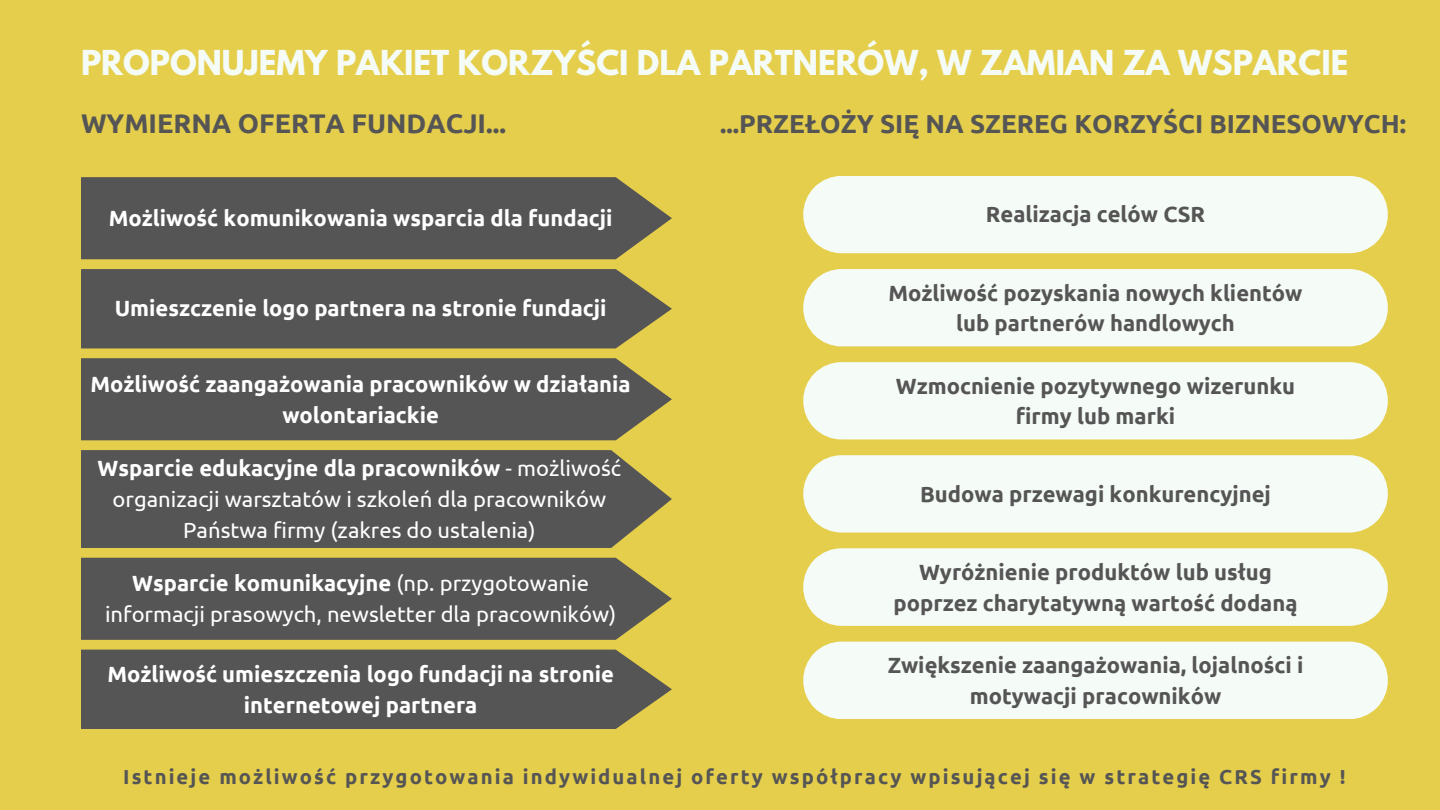
<style>
.page{position:relative;width:1440px;height:810px;background:#e5ce4b}
.page>*{position:absolute;margin:0;border:0;box-sizing:border-box;transform-origin:0 0}
.t1{font:700 30.4px "League Spartan";color:#f5fbf6}
.t2{font:700 27px "Ubuntu";color:#555}
.t3{font:700 26px "Ubuntu";color:#555}
.t4{font:700 22px/30.8px "Ubuntu";color:#555;text-align:center}
.t5{font:700 22px/30.8px "Ubuntu";color:#fff;text-align:center}
.t6{font:22px/30.8px "Ubuntu";color:#fff;text-align:center}
.t7{font:700 20.2px "Ubuntu";letter-spacing:.105em;color:#555}
.s1{font-weight:700}
</style>
<div class="page">
<div style="left:803px;top:176px;width:585px;height:77px;background:#f5fbf6"></div>
<div style="left:803px;top:269px;width:585px;height:77px;background:#f5fbf6"></div>
<div style="left:803px;top:362px;width:585px;height:77px;background:#f5fbf6"></div>
<div style="left:803px;top:455px;width:585px;height:78px;background:#f5fbf6"></div>
<div style="left:803px;top:548px;width:585px;height:78px;background:#f5fbf6"></div>
<div style="left:803px;top:642px;width:585px;height:77px;background:#f5fbf6"></div>
<div style="left:81px;top:177px;width:591px;height:82px;background:#555"></div>
<div style="left:81px;top:269px;width:591px;height:79px;background:#555"></div>
<div style="left:81px;top:358px;width:591px;height:82px;background:#555"></div>
<div style="left:81px;top:450px;width:591px;height:98px;background:#555"></div>
<div style="left:81px;top:558px;width:591px;height:82px;background:#555"></div>
<div style="left:81px;top:650px;width:591px;height:79px;background:#555"></div>
<h1 class="t1" style="left:81px;top:47px;width:1269px">PROPONUJEMY PAKIET KORZYŚCI DLA PARTNERÓW, W ZAMIAN ZA WSPARCIE</h1>
<h2 class="t2" style="left:81px;top:108px;width:427px">WYMIERNA OFERTA FUNDACJI...</h2>
<h2 class="t3" style="left:720px;top:109px;width:688px">...PRZEŁOŻY SIĘ NA SZEREG KORZYŚCI BIZNESOWYCH:</h2>
<p class="t5" style="left:109px;top:202px;width:505px">Możliwość komunikowania wsparcia dla fundacji</p>
<p class="t5" style="left:115px;top:293px;width:493px">Umieszczenie logo partnera na stronie fundacji</p>
<p class="t5" style="left:91px;top:368px;width:542px">Możliwość zaangażowania pracowników w działania wolontariackie</p>
<p class="t6" style="left:98px;top:453px;width:525px"><span class="s1">Wsparcie edukacyjne dla pracowników</span> - możliwość organizacji warsztatów i szkoleń dla pracowników<br>Państwa firmy (zakres do ustalenia)</p>
<p class="t6" style="left:105px;top:568px;width:513px"><span class="s1">Wsparcie komunikacyjne</span> (np. przygotowanie informacji prasowych, newsletter dla pracowników)</p>
<p class="t5" style="left:107px;top:658px;width:508px">Możliwość umieszczenia logo fundacji na stronie internetowej partnera</p>
<p class="t4" style="left:986px;top:199px;width:221px">Realizacja celów CSR</p>
<p class="t4" style="left:889px;top:277px;width:415px">Możliwość pozyskania nowych klientów lub partnerów handlowych</p>
<p class="t4" style="left:896px;top:370px;width:401px">Wzmocnienie pozytywnego wizerunku firmy lub marki</p>
<p class="t4" style="left:920px;top:478px;width:352px">Budowa przewagi konkurencyjnej</p>
<p class="t4" style="left:893px;top:556px;width:406px">Wyróżnienie produktów lub usług poprzez charytatywną wartość dodaną</p>
<p class="t4" style="left:888px;top:650px;width:417px">Zwiększenie zaangażowania, lojalności i motywacji pracowników</p>
<h3 class="t7" style="left:123px;top:765px;width:1224px">Istnieje możliwość przygotowania indywidualnej oferty współpracy wpisującej się w strategię CRS firmy !</h3>
</div>
